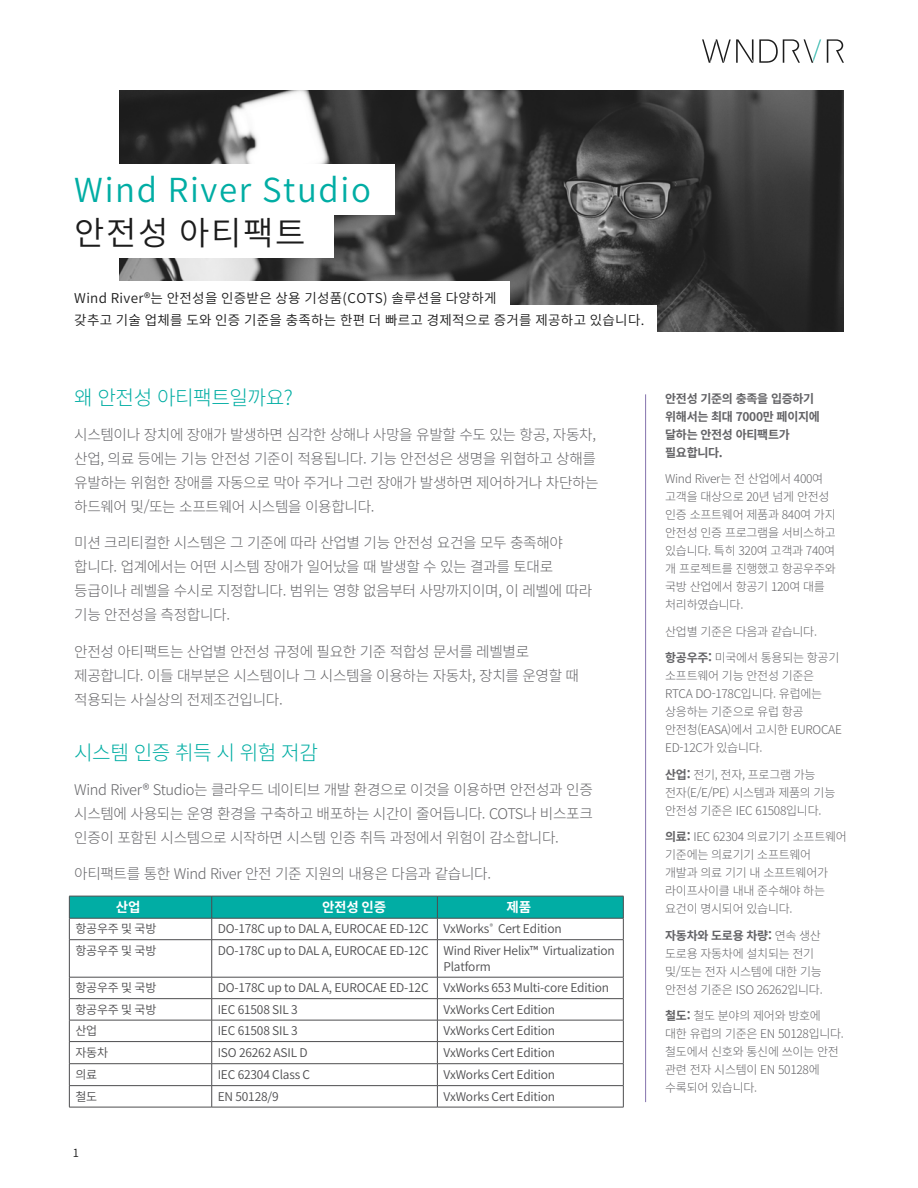
<style>
.page{position:relative;width:918px;height:1188px;background:#fff}
.page>*{position:absolute;margin:0;border:0;box-sizing:border-box;transform-origin:0 0}
.t1{font:600 33px/42.8px "Noto Sans KR";letter-spacing:.05em;color:#01ada4}
.t2{font:300 20.25px "Noto Sans KR";letter-spacing:-.025em;color:#00ada3}
.body{font:300 14.7px/24px "Noto Sans KR";letter-spacing:-.025em;color:#636366}
.t3{font:600 13.5px/22.5px "Noto Sans KR";letter-spacing:.025em;color:#1c1c1c}
.t4{font:700 13.5px "Noto Sans KR";letter-spacing:-.015em;color:#fff}
.body1{font:300 12px/18px "Noto Sans KR";letter-spacing:-.025em;color:#636366}
.t5{font:600 12px/16.5px "Noto Sans KR";letter-spacing:-.015em;color:#4d4d4f}
.t6{font:700 12px/18px "Noto Sans KR";letter-spacing:-.025em;color:#636366}
.t7{font:600 11.25px "Noto Sans KR";color:#1c1c1c}
.s1{color:#1c1c1c}
.s2{font-weight:700}
</style>
<div class="page">
<img style="left:120px;top:91px;width:724px;height:240px">
<div style="left:54px;top:282px;width:455px;height:33px;background:#fff"></div>
<div style="left:65px;top:305px;width:592px;height:32px;background:#fff"></div>
<div style="left:61px;top:165px;width:334px;height:50px;background:#fff"></div>
<div style="left:61px;top:208px;width:273px;height:50px;background:#fff"></div>
<svg style="left:69px;top:896px;width:555px;height:43px"></svg>
<hr style="left:69px;top:939px;width:143px;height:1px;background:#4d4d4f">
<hr style="left:69px;top:940px;width:1px;height:37px;background:#4d4d4f">
<hr style="left:212px;top:939px;width:225px;height:1px;background:#4d4d4f">
<hr style="left:211px;top:940px;width:1px;height:37px;background:#4d4d4f">
<hr style="left:437px;top:939px;width:187px;height:1px;background:#4d4d4f">
<hr style="left:437px;top:940px;width:1px;height:37px;background:#4d4d4f">
<hr style="left:623px;top:940px;width:1px;height:37px;background:#4d4d4f">
<hr style="left:69px;top:977px;width:143px;height:1px;background:#4d4d4f">
<hr style="left:212px;top:977px;width:225px;height:1px;background:#4d4d4f">
<hr style="left:437px;top:977px;width:187px;height:1px;background:#4d4d4f">
<hr style="left:69px;top:998px;width:143px;height:1px;background:#4d4d4f">
<hr style="left:212px;top:998px;width:225px;height:1px;background:#4d4d4f">
<hr style="left:437px;top:998px;width:187px;height:1px;background:#4d4d4f">
<hr style="left:69px;top:1020px;width:143px;height:1px;background:#4d4d4f">
<hr style="left:212px;top:1020px;width:225px;height:1px;background:#4d4d4f">
<hr style="left:437px;top:1020px;width:187px;height:1px;background:#4d4d4f">
<hr style="left:69px;top:1041px;width:143px;height:1px;background:#4d4d4f">
<hr style="left:212px;top:1041px;width:225px;height:1px;background:#4d4d4f">
<hr style="left:437px;top:1041px;width:187px;height:1px;background:#4d4d4f">
<hr style="left:69px;top:1063px;width:143px;height:1px;background:#4d4d4f">
<hr style="left:212px;top:1063px;width:225px;height:1px;background:#4d4d4f">
<hr style="left:437px;top:1063px;width:187px;height:1px;background:#4d4d4f">
<hr style="left:69px;top:1085px;width:143px;height:1px;background:#4d4d4f">
<svg style="left:69px;top:977px;width:1px;height:130px"></svg>
<hr style="left:212px;top:1085px;width:225px;height:1px;background:#4d4d4f">
<svg style="left:211px;top:977px;width:1px;height:130px"></svg>
<hr style="left:437px;top:1085px;width:187px;height:1px;background:#4d4d4f">
<svg style="left:437px;top:977px;width:1px;height:130px"></svg>
<svg style="left:623px;top:977px;width:1px;height:130px"></svg>
<hr style="left:69px;top:1107px;width:143px;height:1px;background:#4d4d4f">
<hr style="left:212px;top:1107px;width:225px;height:1px;background:#4d4d4f">
<hr style="left:437px;top:1107px;width:187px;height:1px;background:#4d4d4f">
<svg style="left:827px;top:39px;width:17px;height:24px"></svg>
<svg style="left:702px;top:39px;width:119px;height:24px"></svg>
<hr style="left:645px;top:394px;width:1px;height:708px;background:#8473ad">
<p class="t1" style="left:74px;top:169px;width:298px">Wind River Studio <span class="s1">안전성 아티팩트</span></p>
<p class="t3" style="left:74px;top:287px;width:572px">Wind River®는 안전성을 인증받은 상용 기성품(COTS) 솔루션을 다양하게<br>갖추고 기술 업체를 도와 인증 기준을 충족하는 한편 더 빠르고 경제적으로 증거를 제공하고 있습니다.</p>
<h1 class="t2" style="left:74px;top:386px;width:220px">왜 안전성 아티팩트일까요?</h1>
<p class="body" style="left:74px;top:423px;width:526px">시스템이나 장치에 장애가 발생하면 심각한 상해나 사망을 유발할 수도 있는 항공, 자동차, 산업, 의료 등에는 기능 안전성 기준이 적용됩니다. 기능 안전성은 생명을 위협하고 상해를 유발하는 위험한 장애를 자동으로 막아 주거나 그런 장애가 발생하면 제어하거나 차단하는 하드웨어 및/또는 소프트웨어 시스템을 이용합니다.</p>
<p class="body" style="left:74px;top:531px;width:520px">미션 크리티컬한 시스템은 그 기준에 따라 산업별 기능 안전성 요건을 모두 충족해야 합니다. 업계에서는 어떤 시스템 장애가 일어났을 때 발생할 수 있는 결과를 토대로 등급이나 레벨을 수시로 지정합니다. 범위는 영향 없음부터 사망까지이며, 이 레벨에 따라 기능 안전성을 측정합니다.</p>
<p class="body" style="left:74px;top:640px;width:506px">안전성 아티팩트는 산업별 안전성 규정에 필요한 기준 적합성 문서를 레벨별로 제공합니다. 이들 대부분은 시스템이나 그 시스템을 이용하는 자동차, 장치를 운영할 때 적용되는 사실상의 전제조건입니다.</p>
<h1 class="t2" style="left:74px;top:741px;width:245px">시스템 인증 취득 시 위험 저감</h1>
<p class="body" style="left:74px;top:778px;width:520px;text-align:justify">Wind River® Studio는 클라우드 네이티브 개발 환경으로 이것을 이용하면 안전성과 인증 시스템에 사용되는 운영 환경을 구축하고 배포하는 시간이 줄어듭니다. COTS나 비스포크 인증이 포함된 시스템으로 시작하면 시스템 인증 취득 과정에서 위험이 감소합니다.</p>
<p class="body" style="left:74px;top:862px;width:418px">아티팩트를 통한 Wind River 안전 기준 지원의 내용은 다음과 같습니다.</p>
<p class="t4" style="left:116px;top:900px;width:26px">산업</p>
<p class="t4" style="left:322px;top:900px;width:66px">안전성 인증</p>
<p class="t4" style="left:507px;top:900px;width:26px">제품</p>
<p class="t5" style="left:75px;top:921px;width:83px">항공우주 및 국방</p>
<p class="t5" style="left:218px;top:921px;width:345px">DO-178C up to DAL A, EUROCAE ED-12C VxWorks<sup>®</sup> Cert Edition</p>
<p class="t5" style="left:75px;top:942px;width:83px">항공우주 및 국방</p>
<p class="t5" style="left:443px;top:942px;width:173px;text-indent:-226px">DO-178C up to DAL A, EUROCAE ED-12C Wind River Helix™ Virtualization<br>Platform</p>
<p class="t5" style="left:75px;top:980px;width:83px">항공우주 및 국방</p>
<p class="t5" style="left:218px;top:980px;width:393px">DO-178C up to DAL A, EUROCAE ED-12C VxWorks 653 Multi-core Edition</p>
<p class="t5" style="left:75px;top:1001px;width:83px">항공우주 및 국방</p>
<p class="t5" style="left:218px;top:1001px;width:82px">IEC 61508 SIL 3</p>
<p class="t5" style="left:443px;top:1001px;width:113px">VxWorks Cert Edition</p>
<p class="t5" style="left:75px;top:1023px;width:23px">산업</p>
<p class="t5" style="left:218px;top:1023px;width:82px">IEC 61508 SIL 3</p>
<p class="t5" style="left:443px;top:1023px;width:113px">VxWorks Cert Edition</p>
<p class="t5" style="left:75px;top:1044px;width:34px">자동차</p>
<p class="t5" style="left:218px;top:1044px;width:92px">ISO 26262 ASIL D</p>
<p class="t5" style="left:443px;top:1044px;width:113px">VxWorks Cert Edition</p>
<p class="t5" style="left:75px;top:1066px;width:23px">의료</p>
<p class="t5" style="left:218px;top:1066px;width:94px">IEC 62304 Class C</p>
<p class="t5" style="left:443px;top:1066px;width:113px">VxWorks Cert Edition</p>
<p class="t5" style="left:75px;top:1088px;width:23px">철도</p>
<p class="t5" style="left:218px;top:1088px;width:62px">EN 50128/9</p>
<p class="t5" style="left:443px;top:1088px;width:113px">VxWorks Cert Edition</p>
<p class="t7" style="left:73px;top:1146px;width:8px">1</p>
<h2 class="t6" style="left:665px;top:389px;width:156px">안전성 기준의 충족을 입증하기 위해서는 최대 7000만 페이지에 달하는 안전성 아티팩트가 필요합니다.</h2>
<p class="body1" style="left:665px;top:470px;width:172px">Wind River는 전 산업에서 400여 고객을 대상으로 20년 넘게 안전성 인증 소프트웨어 제품과 840여 가지 안전성 인증 프로그램을 서비스하고 있습니다. 특히 320여 고객과 740여 개 프로젝트를 진행했고 항공우주와 국방 산업에서 항공기 120여 대를 처리하였습니다.</p>
<p class="body1" style="left:665px;top:622px;width:153px">산업별 기준은 다음과 같습니다.</p>
<p class="body1" style="left:665px;top:649px;width:178px"><span class="s2">항공우주:</span> 미국에서 통용되는 항공기 소프트웨어 기능 안전성 기준은<br>RTCA DO-178C입니다. 유럽에는 상응하는 기준으로 유럽 항공 안전청(EASA)에서 고시한 EUROCAE<br>ED-12C가 있습니다.</p>
<p class="body1" style="left:665px;top:765px;width:172px"><span class="s2">산업:</span> 전기, 전자, 프로그램 가능 전자(E/E/PE) 시스템과 제품의 기능 안전성 기준은 IEC 61508입니다.</p>
<p class="body1" style="left:665px;top:828px;width:183px"><span class="s2">의료:</span> IEC 62304 의료기기 소프트웨어 기준에는 의료기기 소프트웨어<br>개발과 의료 기기 내 소프트웨어가 라이프사이클 내내 준수해야 하는 요건이 명시되어 있습니다.</p>
<p class="body1" style="left:665px;top:926px;width:159px"><span class="s2">자동차와 도로용 차량:</span> 연속 생산 도로용 자동차에 설치되는 전기 및/또는 전자 시스템에 대한 기능 안전성 기준은 ISO 26262입니다.</p>
<p class="body1" style="left:665px;top:1007px;width:180px"><span class="s2">철도:</span> 철도 분야의 제어와 방호에 대한 유럽의 기준은 EN 50128입니다. 철도에서 신호와 통신에 쓰이는 안전 관련 전자 시스템이 EN 50128에 수록되어 있습니다.</p>
</div>
